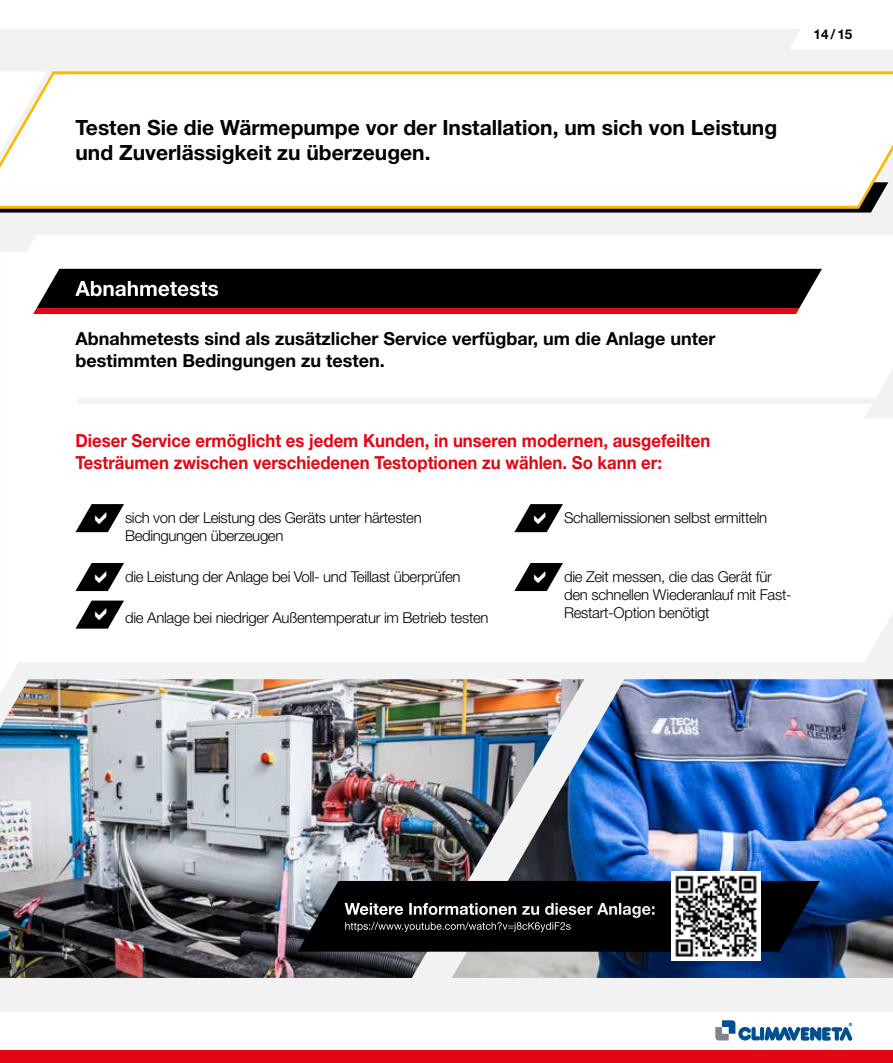
<style>
.page{position:relative;width:893px;height:1063px;background:#fff}
.page>*{position:absolute;margin:0;border:0;box-sizing:border-box;transform-origin:0 0}
.t1{font:700 21px/25.2px "Helvetica Neue LT Std";color:#000}
.t2{font:700 21px "Helvetica Neue LT Std";color:#fff}
.t3{font:700 18px/21.6px "Helvetica Neue LT Std";color:#e30613;scale:.93 1}
.t4{font:700 18px/21.6px "Helvetica Neue LT Std";color:#000}
.t5{font:700 16.5px "Helvetica Neue LT Std";color:#fff}
.t6{font:300 15px/18px "Helvetica Neue LT Std";letter-spacing:-.02em;color:#000}
.t7{font:700 13.5px "Helvetica Neue LT Std";color:#000}
.t8{font:10.5px "Helvetica Neue LT Std";color:#fff}
</style>
<div class="page">
<div style="left:0;top:30px;width:893px;height:1033px;background:#f2f2f2"></div>
<div style="left:0;top:1012px;width:893px;height:51px;background:#fff"></div>
<div style="left:0;top:1050px;width:893px;height:13px;background:#e30613"></div>
<svg style="left:715px;top:1020px;width:137px;height:21px"></svg>
<div style="left:28px;top:235px;width:865px;height:427px;background:#fff"></div>
<div style="left:0;top:251px;width:28px;height:428px;background:#fff"></div>
<svg style="left:0;top:210px;width:873px;height:3px;background:#232323"></svg>
<svg style="left:0;top:71px;width:893px;height:139px"></svg>
<svg style="left:33px;top:269px;width:789px;height:45px;background:#25090b"></svg>
<svg style="left:75px;top:368px;width:818px;height:50px"></svg>
<img style="left:0;top:679px;width:452px;height:299px">
<img style="left:452px;top:679px;width:441px;height:299px">
<div style="left:789px;top:29px;width:104px;height:20px;background:#fff"></div>
<svg style="left:298px;top:881px;width:522px;height:71px;background:#07090c"></svg>
<img style="left:671px;top:872px;width:90px;height:89px">
<svg style="left:75px;top:504px;width:49px;height:28px"></svg>
<svg style="left:75px;top:563px;width:49px;height:28px"></svg>
<svg style="left:75px;top:601px;width:49px;height:28px"></svg>
<svg style="left:514px;top:504px;width:49px;height:28px"></svg>
<svg style="left:514px;top:563px;width:49px;height:28px"></svg>
<h1 class="t1" style="left:75px;top:114px;width:703px">Testen Sie die Wärmepumpe vor der Installation, um sich von Leistung und Zuverlässigkeit zu überzeugen.</h1>
<p class="t7" style="left:813px;top:26px;width:40px">14/15</p>
<h1 class="t2" style="left:75px;top:275px;width:145px">Abnahmetests</h1>
<p class="t4" style="left:75px;top:328px;width:641px">Abnahmetests sind als zusätzlicher Service verfügbar, um die Anlage unter bestimmten Bedingungen zu testen.</p>
<p class="t3" style="left:75px;top:429px;width:684px">Dieser Service ermöglicht es jedem Kunden, in unseren modernen, ausgefeilten<br>Testräumen zwischen verschiedenen Testoptionen zu wählen. So kann er:</p>
<p class="t6" style="left:125px;top:509px;width:298px">sich von der Leistung des Geräts unter härtesten<br>Bedingungen überzeugen</p>
<p class="t6" style="left:125px;top:568px;width:337px">die Leistung der Anlage bei Voll- und Teillast überprüfen</p>
<p class="t6" style="left:125px;top:609px;width:365px">die Anlage bei niedriger Außentemperatur im Betrieb testen</p>
<p class="t6" style="left:564px;top:509px;width:205px">Schallemissionen selbst ermitteln</p>
<p class="t6" style="left:564px;top:568px;width:229px">die Zeit messen, die das Gerät für den schnellen Wiederanlauf mit Fast-<br>Restart-Option benötigt</p>
<p class="t5" style="left:345px;top:899px;width:312px">Weitere Informationen zu dieser Anlage:</p>
<p class="t8" style="left:345px;top:920px;width:228px">https://www.youtube.com/watch?v=j8cK6ydiF2s</p>
</div>
